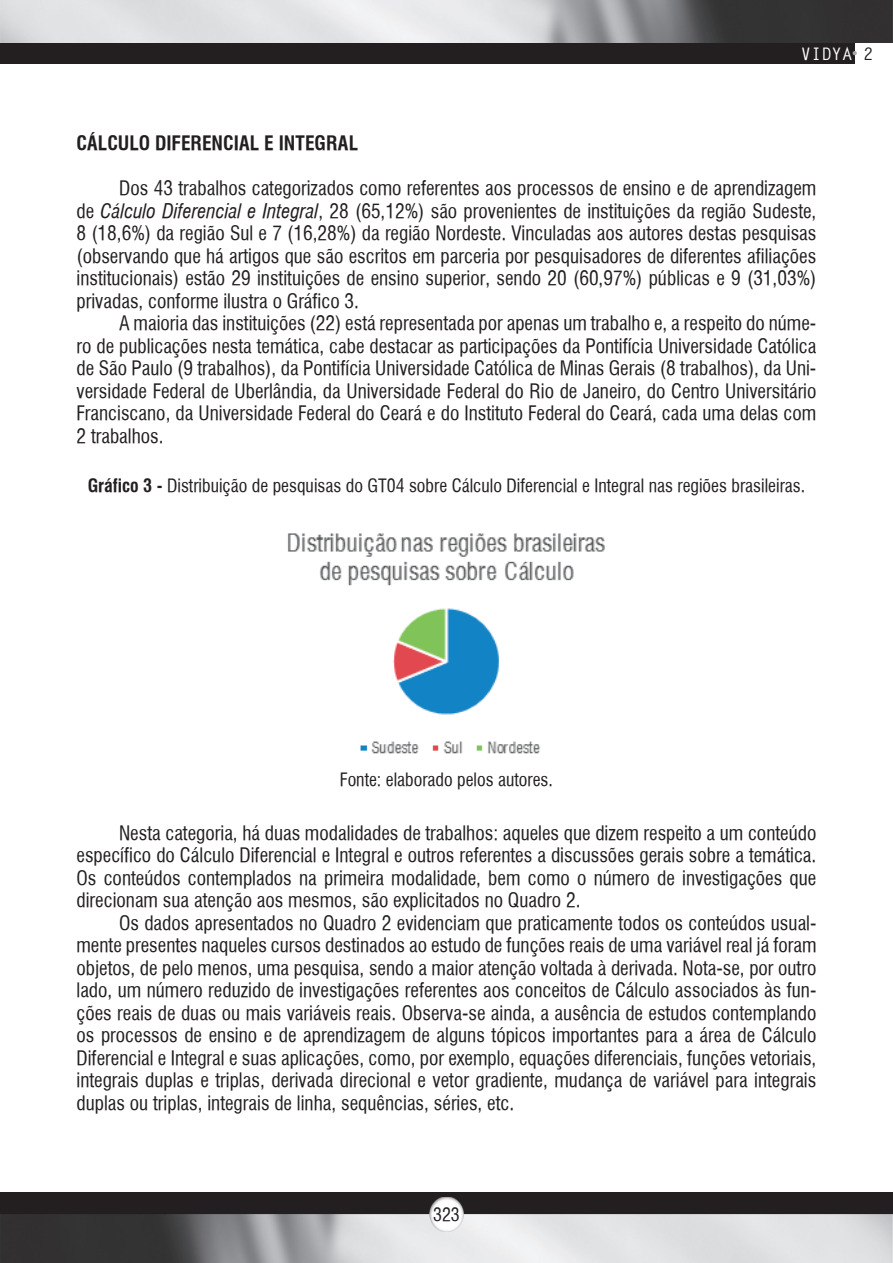
<style>
.page{position:relative;width:893px;height:1263px;background:#fff}
.page>*{position:absolute;margin:0;border:0;box-sizing:border-box;transform-origin:0 0}
.t1{font:19.5px/22.5px "Halvett Condensed";color:#231f20;text-align:justify}
.t2{font:700 condensed 19.5px "Halvett";color:#231f20}
.t3{font:18px "Halvett Condensed";color:#231f20}
.t4{font:700 17.25px "Letter Gothic Std";color:#fff}
.s1{color:#231f20}
.s2{font-family:"Halvett";font-style:italic;font-stretch:condensed}
.s3{font-family:"Halvett";font-weight:700;font-stretch:condensed}
</style>
<div class="page">
<div style="left:0;top:0;width:855px;height:64px;background:#231f20"></div>
<img style="left:0;top:0;width:893px;height:43px">
<svg style="left:853px;top:51px;width:4px;height:4px"></svg>
<div style="left:0;top:1193px;width:893px;height:70px;background:#231f20"></div>
<img style="left:0;top:1214px;width:893px;height:49px">
<img style="left:429px;top:1197px;width:34px;height:34px">
<img style="left:288px;top:533px;width:317px;height:221px">
<p class="t4" style="left:801px;top:43px;width:74px">VIDYA <span class="s1">2</span></p>
<p class="t2" style="left:77px;top:131px;width:283px">CÁLCULO DIFERENCIAL E INTEGRAL</p>
<p class="t1" style="left:77px;top:177px;width:741px;text-indent:43px">Dos 43 trabalhos categorizados como referentes aos processos de ensino e de aprendizagem de <span class="s2">Cálculo Diferencial e Integral</span>, 28 (65,12%) são provenientes de instituições da região Sudeste, 8 (18,6%) da região Sul e 7 (16,28%) da região Nordeste. Vinculadas aos autores destas pesquisas (observando que há artigos que são escritos em parceria por pesquisadores de diferentes afiliações institucionais) estão 29 instituições de ensino superior, sendo 20 (60,97%) públicas e 9 (31,03%) privadas, conforme ilustra o Gráfico 3.</p>
<p class="t1" style="left:77px;top:312px;width:741px;text-indent:43px">A maioria das instituições (22) está representada por apenas um trabalho e, a respeito do núme&shy;ro de publicações nesta temática, cabe destacar as participações da Pontifícia Universidade Católica de São Paulo (9 trabalhos), da Pontifícia Universidade Católica de Minas Gerais (8 trabalhos), da Uni&shy;versidade Federal de Uberlândia, da Universidade Federal do Rio de Janeiro, do Centro Universitário Franciscano, da Universidade Federal do Ceará e do Instituto Federal do Ceará, cada uma delas com 2 trabalhos.</p>
<p class="t3" style="left:88px;top:474px;width:719px"><span class="s3">Gráfico 3 -</span> Distribuição de pesquisas do GT04 sobre Cálculo Diferencial e Integral nas regiões brasileiras.</p>
<p class="t3" style="left:340px;top:769px;width:215px">Fonte: elaborado pelos autores.</p>
<p class="t1" style="left:77px;top:821px;width:741px;text-indent:43px">Nesta categoria, há duas modalidades de trabalhos: aqueles que dizem respeito a um conteúdo específico do Cálculo Diferencial e Integral e outros referentes a discussões gerais sobre a temática.<br>Os conteúdos contemplados na primeira modalidade, bem como o número de investigações que direcionam sua atenção aos mesmos, são explicitados no Quadro 2.</p>
<p class="t1" style="left:77px;top:911px;width:741px;text-indent:43px">Os dados apresentados no Quadro 2 evidenciam que praticamente todos os conteúdos usual&shy;mente presentes naqueles cursos destinados ao estudo de funções reais de uma variável real já foram objetos, de pelo menos, uma pesquisa, sendo a maior atenção voltada à derivada. Nota-se, por outro lado, um número reduzido de investigações referentes aos conceitos de Cálculo associados às fun&shy;ções reais de duas ou mais variáveis reais. Observa-se ainda, a ausência de estudos contemplando os processos de ensino e de aprendizagem de alguns tópicos importantes para a área de Cálculo Diferencial e Integral e suas aplicações, como, por exemplo, equações diferenciais, funções vetoriais, integrais duplas e triplas, derivada direcional e vetor gradiente, mudança de variável para integrais duplas ou triplas, integrais de linha, sequências, séries, etc.</p>
<p class="t3" style="left:433px;top:1204px;width:28px">323</p>
</div>
